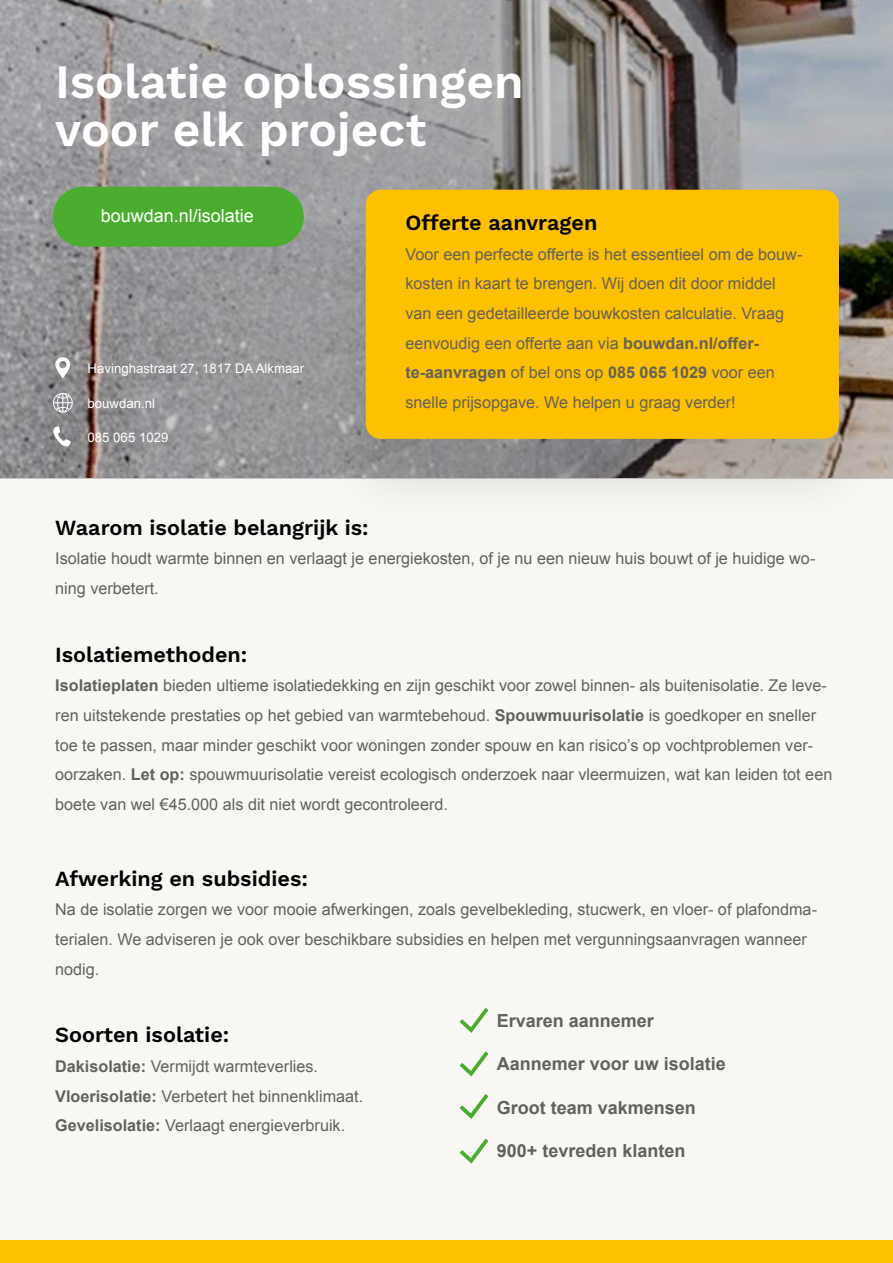
<style>
.page{position:relative;width:893px;height:1263px;background:#fff}
.page>*{position:absolute;margin:0;border:0;box-sizing:border-box;transform-origin:0 0}
.t1{font:600 48px/48px "Work Sans";color:#fff}
.t2{font:600 21.6px "Work Sans";color:#000}
.t3{font:700 18px "Arial";color:#62615d}
.t4{font:18px "Arial";color:#fff}
.t5{font:16.2px/29.7px "Arial";color:#62615d}
.t6{font:13.2px "Arial";color:#fff}
.s1{font-weight:700}
</style>
<div class="page">
<div style="left:0;top:478px;width:893px;height:764px;background:#f9f7f4"></div>
<svg style="left:0;top:0;width:893px;height:478px;background:#969496"></svg>
<svg style="left:53px;top:426px;width:18px;height:20px"></svg>
<svg style="left:53px;top:393px;width:20px;height:20px"></svg>
<div style="left:53px;top:187px;width:251px;height:60px;background:#4bad30;border-radius:30px"></div>
<svg style="left:55px;top:357px;width:15px;height:21px"></svg>
<svg style="left:459px;top:1008px;width:30px;height:25px"></svg>
<svg style="left:459px;top:1051px;width:30px;height:26px"></svg>
<svg style="left:459px;top:1094px;width:30px;height:25px"></svg>
<svg style="left:459px;top:1138px;width:30px;height:26px"></svg>
<div style="left:320px;top:185px;width:568px;height:343px;background:#000;opacity:.11"></div>
<div style="left:366px;top:190px;width:473px;height:249px;background:#ffc000;border-radius:15px"></div>
<div style="left:0;top:1241px;width:893px;height:22px;background:#ffc000"></div>
<h1 class="t1" style="left:55px;top:56px;width:470px">Isolatie oplossingen voor elk project</h1>
<p class="t4" style="left:101px;top:204px;width:155px">bouwdan.nl/isolatie</p>
<h2 class="t2" style="left:405px;top:206px;width:193px">Offerte aanvragen</h2>
<p class="t5" style="left:405px;top:239px;width:398px">Voor een perfecte offerte is het essentieel om de bouw&shy;kosten in kaart te brengen. Wij doen dit door middel van een gedetailleerde bouwkosten calculatie. Vraag eenvoudig een offerte aan via <span class="s1">bouwdan.nl/offer&shy;te-aanvragen</span> of bel ons op <span class="s1">085 065 1029</span> voor een snelle prijsopgave. We helpen u graag verder!</p>
<p class="t6" style="left:88px;top:360px;width:218px">Havinghastraat 27, 1817 DA Alkmaar</p>
<p class="t6" style="left:88px;top:394px;width:69px">bouwdan.nl</p>
<p class="t6" style="left:88px;top:429px;width:82px">085 065 1029</p>
<h2 class="t2" style="left:55px;top:511px;width:315px">Waarom isolatie belangrijk is:</h2>
<p class="t5" style="left:55px;top:544px;width:762px">Isolatie houdt warmte binnen en verlaagt je energiekosten, of je nu een nieuw huis bouwt of je huidige wo&shy;ning verbetert.</p>
<h2 class="t2" style="left:55px;top:638px;width:194px">Isolatiemethoden:</h2>
<p class="t5" style="left:55px;top:671px;width:779px"><span class="s1">Isolatieplaten</span> bieden ultieme isolatiedekking en zijn geschikt voor zowel binnen- als buitenisolatie. Ze leve&shy;ren uitstekende prestaties op het gebied van warmtebehoud. <span class="s1">Spouwmuurisolatie</span> is goedkoper en sneller toe te passen, maar minder geschikt voor woningen zonder spouw en kan risico’s op vochtproblemen ver&shy;oorzaken. <span class="s1">Let op:</span> spouwmuurisolatie vereist ecologisch onderzoek naar vleermuizen, wat kan leiden tot een boete van wel €45.000 als dit niet wordt gecontroleerd.</p>
<h2 class="t2" style="left:55px;top:862px;width:254px">Afwerking en subsidies:</h2>
<p class="t5" style="left:55px;top:895px;width:763px">Na de isolatie zorgen we voor mooie afwerkingen, zoals gevelbekleding, stucwerk, en vloer- of plafondma&shy;terialen. We adviseren je ook over beschikbare subsidies en helpen met vergunningsaanvragen wanneer nodig.</p>
<h2 class="t2" style="left:55px;top:1019px;width:176px">Soorten isolatie:</h2>
<p class="t5" style="left:55px;top:1052px;width:309px"><span class="s1">Dakisolatie:</span> Vermijdt warmteverlies.<br><span class="s1">Vloerisolatie:</span> Verbetert het binnenklimaat.<br><span class="s1">Gevelisolatie:</span> Verlaagt energieverbruik.</p>
<p class="t3" style="left:497px;top:1009px;width:159px">Ervaren aannemer</p>
<p class="t3" style="left:497px;top:1052px;width:231px">Aannemer voor uw isolatie</p>
<p class="t3" style="left:497px;top:1096px;width:201px">Groot team vakmensen</p>
<p class="t3" style="left:497px;top:1139px;width:190px">900+ tevreden klanten</p>
</div>
